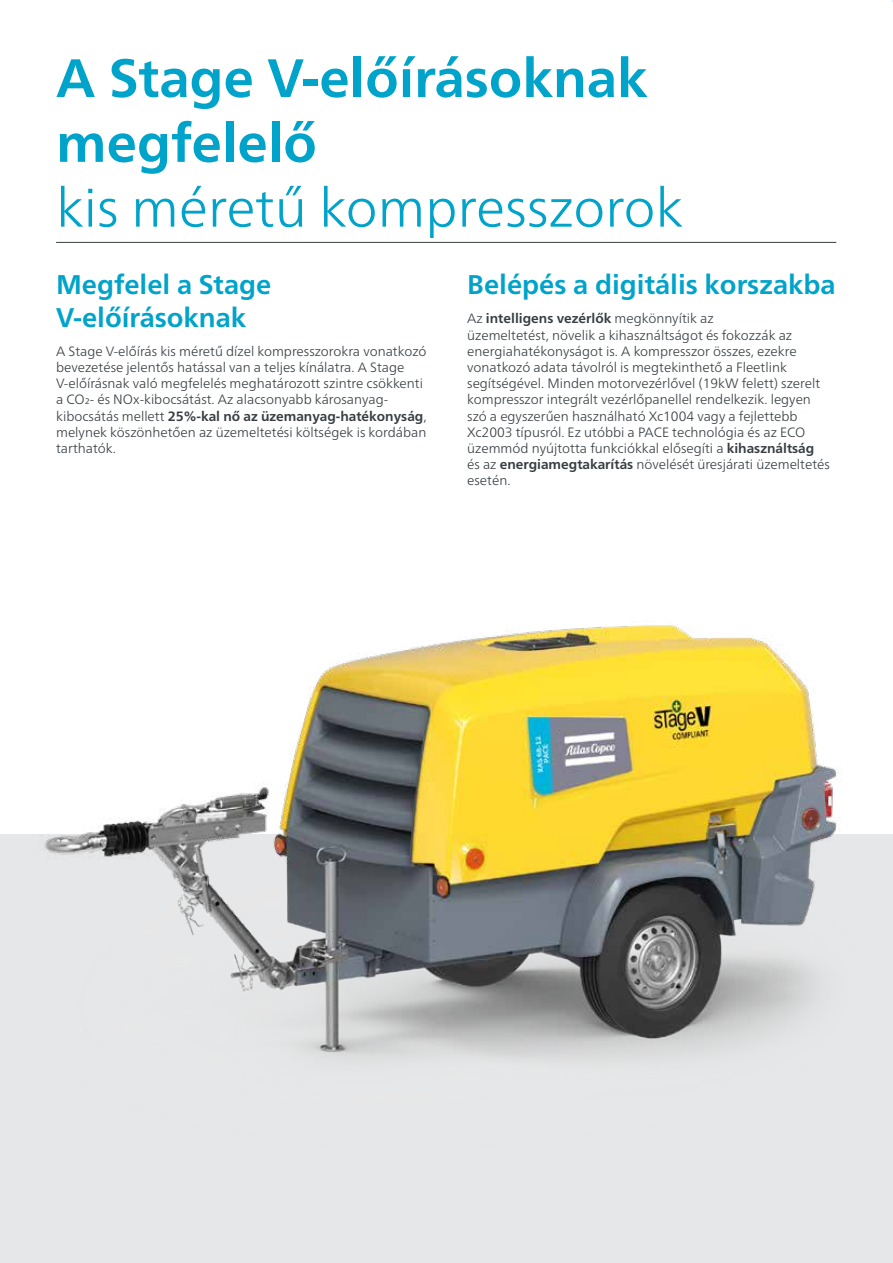
<style>
.page{position:relative;width:893px;height:1263px;background:#fff}
.page>*{position:absolute;margin:0;border:0;box-sizing:border-box;transform-origin:0 0}
.t1{font:700 54px/64.8px "Neue Frutiger World";color:#00a3c9}
.t2{font:300 54px "Neue Frutiger World";color:#00a3c9}
.t3{font:700 27px/32.4px "Neue Frutiger World";color:#00a3c9}
.t4{font:300 13.5px/16.2px "Neue Frutiger World";color:#373d42}
.s1{font-weight:700}
</style>
<div class="page">
<div style="left:0;top:834px;width:893px;height:429px;background:#e6e7e8"></div>
<img style="left:44px;top:625px;width:795px;height:434px">
<hr style="left:56px;top:242px;width:780px;height:1px;background:#373d42">
<h1 class="t1" style="left:56px;top:45px;width:593px">A Stage V-előírásoknak megfelelő</h1>
<h1 class="t2" style="left:56px;top:166px;width:628px">kis méretű kompresszorok</h1>
<h2 class="t3" style="left:56px;top:268px;width:217px">Megfelel a Stage<br>V-előírásoknak</h2>
<p class="t4" style="left:56px;top:343px;width:372px">A Stage V-előírás kis méretű dízel kompresszorokra vonatkozó bevezetése jelentős hatással van a teljes kínálatra. A Stage V-előírásnak való megfelelés meghatározott szintre csökkenti a CO2- és NOx-kibocsátást. Az alacsonyabb károsanyag&shy;kibocsátás mellett <span class="s1">25%-kal nő az üzemanyag-hatékonyság</span>, melynek köszönhetően az üzemeltetési költségek is kordában tarthatók.</p>
<h2 class="t3" style="left:467px;top:268px;width:370px">Belépés a digitális korszakba</h2>
<p class="t4" style="left:467px;top:311px;width:364px">Az <span class="s1">intelligens vezérlők</span> megkönnyítik az<br>üzemeltetést, növelik a kihasználtságot és fokozzák az energiahatékonyságot is. A kompresszor összes, ezekre vonatkozó adata távolról is megtekinthető a Fleetlink segítségével. Minden motorvezérlővel (19kW felett) szerelt kompresszor integrált vezérlőpanellel rendelkezik. legyen szó a egyszerűen használható Xc1004 vagy a fejlettebb Xc2003 típusról. Ez utóbbi a PACE technológia és az ECO üzemmód nyújtotta funkciókkal elősegíti a <span class="s1">kihasználtság </span>és az <span class="s1">energiamegtakarítás</span> növelését üresjárati üzemeltetés esetén.</p>
</div>
